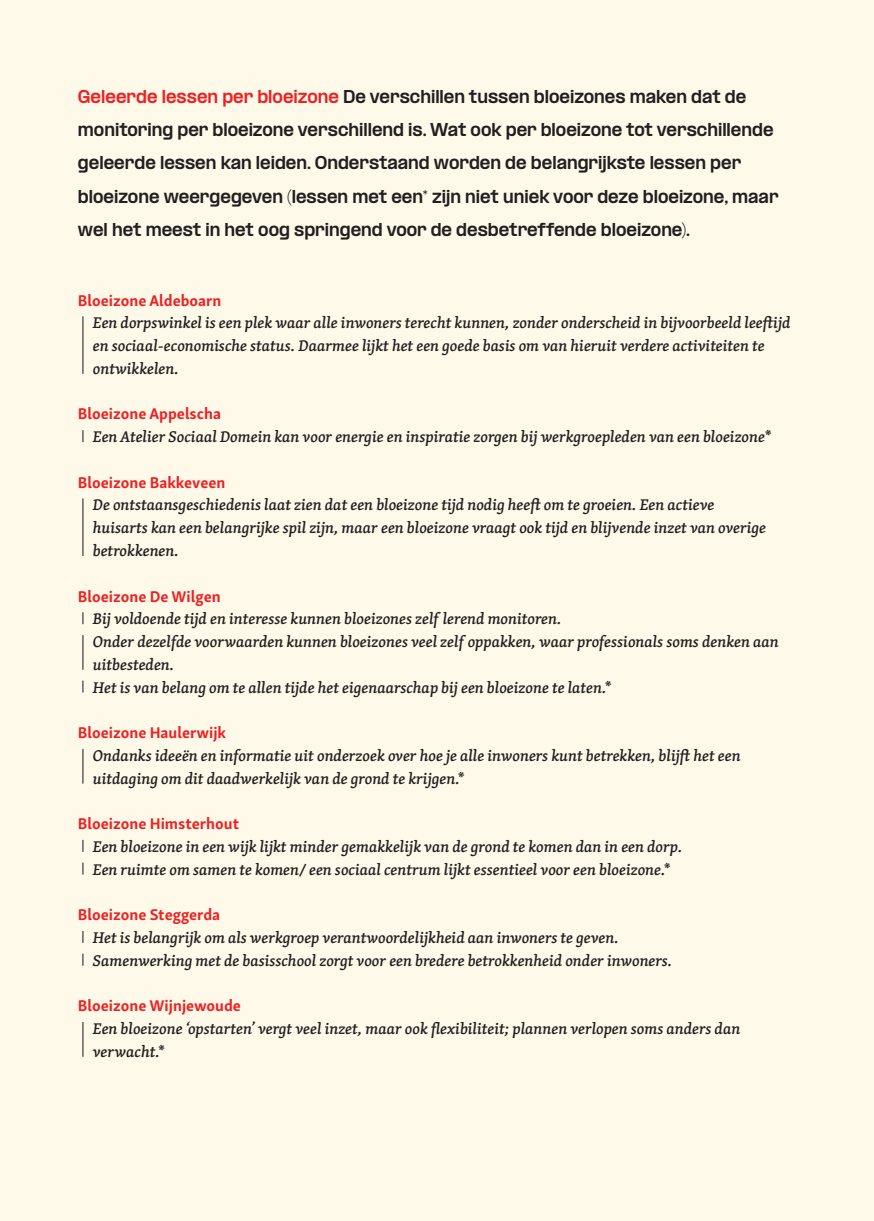
<style>
.page{position:relative;width:874px;height:1221px;background:#fff}
.page>*{position:absolute;margin:0;border:0;box-sizing:border-box;transform-origin:0 0}
.t1{font:italic 500 15.92px/22.8px "Skolar Latin";color:#231f20}
.t2{font:700 15.92px "Skolar Sans Latn";color:#ee2123}
.t3{font:800 15.75px/33.2px "PP Formula";color:#231f20}
.s1{color:#ee2123}
</style>
<div class="page">
<div style="left:0;top:0;width:873px;height:1220px;background:#fef9e9"></div>
<hr style="left:82px;top:316px;width:1px;height:58px;background:#231f20">
<svg style="left:82px;top:430px;width:1px;height:12px"></svg>
<hr style="left:82px;top:498px;width:1px;height:58px;background:#231f20">
<svg style="left:82px;top:612px;width:1px;height:12px"></svg>
<hr style="left:82px;top:635px;width:1px;height:34px;background:#231f20">
<svg style="left:82px;top:680px;width:1px;height:12px"></svg>
<hr style="left:82px;top:748px;width:1px;height:35px;background:#231f20">
<svg style="left:82px;top:839px;width:1px;height:12px"></svg>
<svg style="left:82px;top:862px;width:1px;height:12px"></svg>
<svg style="left:82px;top:953px;width:1px;height:12px"></svg>
<hr style="left:82px;top:1021px;width:1px;height:35px;background:#231f20">
<p class="t3" style="left:78px;top:80px;width:701px"><span class="s1">Geleerde lessen per bloeizone</span> De verschillen tussen bloeizones maken dat de monitoring per bloeizone verschillend is. Wat ook per bloeizone tot verschillende geleerde lessen kan leiden. Onderstaand worden de belangrijkste lessen per bloeizone weergegeven (lessen met een* zijn niet uniek voor deze bloeizone, maar wel het meest in het oog springend voor de desbetreffende bloeizone).</p>
<p class="t2" style="left:78px;top:287px;width:145px">Bloeizone Aldeboarn</p>
<p class="t1" style="left:93px;top:311px;width:698px">Een dorpswinkel is een plek waar alle inwoners terecht kunnen, zonder onderscheid in bijvoorbeeld leeftijd en sociaal-economische status. Daarmee lijkt het een goede basis om van hieruit verdere activiteiten te ontwikkelen.</p>
<p class="t2" style="left:78px;top:401px;width:145px">Bloeizone Appelscha</p>
<p class="t1" style="left:93px;top:425px;width:679px">Een Atelier Sociaal Domein kan voor energie en inspiratie zorgen bij werkgroepleden van een bloeizone*</p>
<p class="t2" style="left:78px;top:469px;width:149px">Bloeizone Bakkeveen</p>
<p class="t1" style="left:93px;top:493px;width:674px">De ontstaansgeschiedenis laat zien dat een bloeizone tijd nodig heeft om te groeien. Een actieve huisarts kan een belangrijke spil zijn, maar een bloeizone vraagt ook tijd en blijvende inzet van overige betrokkenen.</p>
<p class="t2" style="left:78px;top:583px;width:144px">Bloeizone De Wilgen</p>
<p class="t1" style="left:93px;top:607px;width:687px">Bij voldoende tijd en interesse kunnen bloeizones zelf lerend monitoren.<br>Onder dezelfde voorwaarden kunnen bloeizones veel zelf oppakken, waar professionals soms denken aan uitbesteden.<br>Het is van belang om te allen tijde het eigenaarschap bij een bloeizone te laten.*</p>
<p class="t2" style="left:78px;top:719px;width:150px">Bloeizone Haulerwijk</p>
<p class="t1" style="left:93px;top:743px;width:649px">Ondanks ideeën en informatie uit onderzoek over hoe je alle inwoners kunt betrekken, blijft het een uitdaging om dit daadwerkelijk van de grond te krijgen.*</p>
<p class="t2" style="left:78px;top:810px;width:163px">Bloeizone Himsterhout</p>
<p class="t1" style="left:93px;top:834px;width:591px">Een bloeizone in een wijk lijkt minder gemakkelijk van de grond te komen dan in een dorp.<br>Een ruimte om samen te komen/ een sociaal centrum lijkt essentieel voor een bloeizone.*</p>
<p class="t2" style="left:78px;top:901px;width:144px">Bloeizone Steggerda</p>
<p class="t1" style="left:93px;top:925px;width:580px">Het is belangrijk om als werkgroep verantwoordelijkheid aan inwoners te geven.<br>Samenwerking met de basisschool zorgt voor een bredere betrokkenheid onder inwoners.</p>
<p class="t2" style="left:78px;top:992px;width:164px">Bloeizone Wijnjewoude</p>
<p class="t1" style="left:93px;top:1016px;width:648px">Een bloeizone ‘opstarten’ vergt veel inzet, maar ook flexibiliteit; plannen verlopen soms anders dan verwacht.*</p>
</div>
